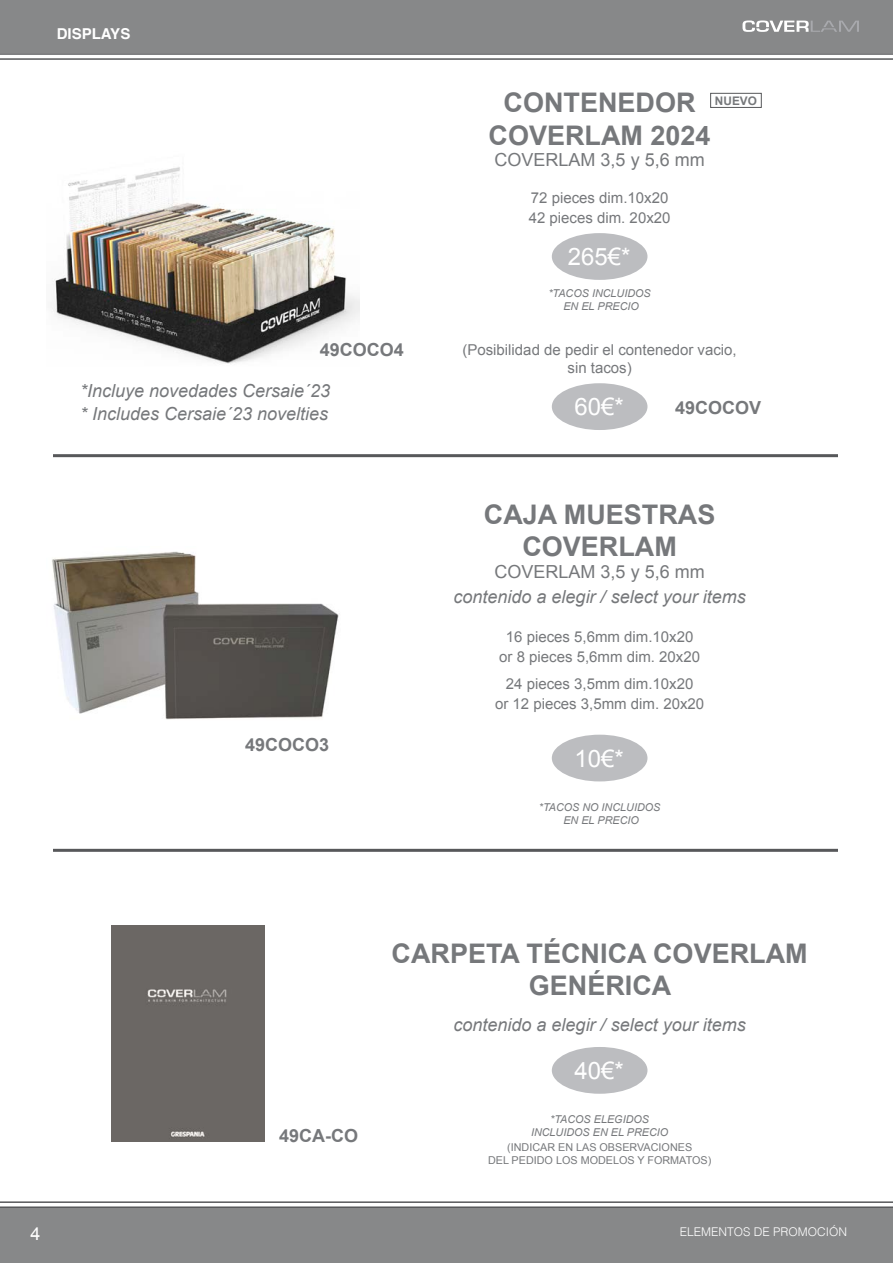
<style>
.page{position:relative;width:893px;height:1263px;background:#fff}
.page>*{position:absolute;margin:0;border:0;box-sizing:border-box;transform-origin:0 0}
.t1{font:700 27px/32.4px "Arial";color:#76787b;text-align:center}
.t2{font:24px "Arial";color:#fff}
.t3{font:italic 18px "Arial";color:#76787b}
.t4{font:18px "Arial";color:#76787b}
.t5{font:700 18px "Arial";color:#76787b}
.t6{font:18px "Arial";color:#fff}
.t7{font:15px "Arial";color:#76787b}
.t8{font:700 15px "Helvetica";color:#fff}
.t9{font:300 12px "Helvetica";color:#fff}
.t10{font:700 11.85px "Arial";color:#76787b}
.t11{font:italic 10.8px "Arial";color:#76787b}
.t12{font:10.8px "Arial";color:#76787b}
</style>
<div class="page">
<div style="left:0;top:1208px;width:893px;height:55px;background:#878889"></div>
<div style="left:0;top:0;width:893px;height:53px;background:#878889"></div>
<hr style="left:0;top:53px;width:893px;height:2px;background:#57585a">
<hr style="left:0;top:1201px;width:893px;height:2px;background:#57585a">
<hr style="left:0;top:58px;width:893px;height:2px;background:#57585a">
<hr style="left:0;top:1206px;width:893px;height:2px;background:#57585a">
<svg style="left:742px;top:21px;width:117px;height:11px"></svg>
<hr style="left:53px;top:454px;width:785px;height:3px;background:#57585a">
<hr style="left:53px;top:849px;width:785px;height:3px;background:#57585a">
<div style="left:552px;top:233px;width:95px;height:47px;background:#bcbdc0;border-radius:50%"></div>
<div style="left:552px;top:383px;width:95px;height:47px;background:#bcbdc0;border-radius:50%"></div>
<div style="left:552px;top:735px;width:95px;height:46px;background:#bcbdc0;border-radius:50%"></div>
<img style="left:51px;top:167px;width:308px;height:197px">
<img style="left:52px;top:551px;width:287px;height:169px">
<div style="left:111px;top:926px;width:153px;height:215px;background:#6b6764"></div>
<div style="left:552px;top:1047px;width:95px;height:47px;background:#bcbdc0;border-radius:50%"></div>
<div style="left:710px;top:93px;width:52px;height:15px;border:1px solid #57585a"></div>
<p class="t8" style="left:57px;top:21px;width:75px">DISPLAYS</p>
<p class="t5" style="left:320px;top:338px;width:86px">49COCO4</p>
<p class="t3" style="left:80px;top:379px;width:252px">*Incluye novedades Cersaie´23</p>
<p class="t3" style="left:80px;top:402px;width:250px">* Includes Cersaie´23 novelties</p>
<p class="t5" style="left:245px;top:732px;width:86px">49COCO3</p>
<p class="t1" style="left:504px;top:88px;width:193px">CONTENEDOR</p>
<p class="t1" style="left:489px;top:120px;width:224px">COVERLAM 2024</p>
<p class="t4" style="left:495px;top:148px;width:212px">COVERLAM 3,5 y 5,6 mm</p>
<p class="t10" style="left:715px;top:93px;width:44px">NUEVO</p>
<p class="t7" style="left:531px;top:188px;width:139px">72 pieces dim.10x20</p>
<p class="t7" style="left:529px;top:208px;width:143px">42 pieces dim. 20x20</p>
<p class="t2" style="left:568px;top:241px;width:64px">265€*</p>
<p class="t11" style="left:548px;top:287px;width:104px">*TACOS INCLUIDOS</p>
<p class="t11" style="left:563px;top:300px;width:77px">EN EL PRECIO</p>
<p class="t7" style="left:462px;top:340px;width:276px">(Posibilidad de pedir el contenedor vacio,</p>
<p class="t7" style="left:568px;top:358px;width:66px">sin tacos)</p>
<p class="t2" style="left:574px;top:391px;width:51px">60€*</p>
<p class="t5" style="left:675px;top:396px;width:88px">49COCOV</p>
<p class="t1" style="left:484px;top:499px;width:233px">CAJA MUESTRAS</p>
<p class="t1" style="left:522px;top:532px;width:156px">COVERLAM</p>
<p class="t4" style="left:495px;top:560px;width:212px">COVERLAM 3,5 y 5,6 mm</p>
<p class="t3" style="left:454px;top:585px;width:294px">contenido a elegir / select your items</p>
<p class="t7" style="left:506px;top:627px;width:189px">16 pieces 5,6mm dim.10x20</p>
<p class="t7" style="left:506px;top:674px;width:189px">24 pieces 3,5mm dim.10x20</p>
<p class="t7" style="left:499px;top:647px;width:202px">or 8 pieces 5,6mm dim. 20x20</p>
<p class="t7" style="left:495px;top:694px;width:211px">or 12 pieces 3,5mm dim. 20x20</p>
<p class="t2" style="left:574px;top:743px;width:51px">10€*</p>
<p class="t11" style="left:539px;top:800px;width:123px">*TACOS NO INCLUIDOS</p>
<p class="t11" style="left:563px;top:813px;width:77px">EN EL PRECIO</p>
<p class="t1" style="left:392px;top:938px;width:417px">CARPETA TÉCNICA COVERLAM<br>GENÉRICA</p>
<p class="t3" style="left:454px;top:1013px;width:294px">contenido a elegir / select your items</p>
<p class="t5" style="left:279px;top:1124px;width:81px">49CA-CO</p>
<p class="t2" style="left:574px;top:1055px;width:51px">40€*</p>
<p class="t11" style="left:550px;top:1112px;width:100px">*TACOS ELEGIDOS</p>
<p class="t11" style="left:531px;top:1125px;width:139px">INCLUIDOS EN EL PRECIO</p>
<p class="t12" style="left:507px;top:1140px;width:187px">(INDICAR EN LAS OBSERVACIONES</p>
<p class="t12" style="left:488px;top:1153px;width:225px">DEL PEDIDO LOS MODELOS Y FORMATOS)</p>
<p class="t6" style="left:31px;top:1222px;width:12px">4</p>
<p class="t9" style="left:680px;top:1221px;width:169px">ELEMENTOS DE PROMOCIÓN</p>
</div>
